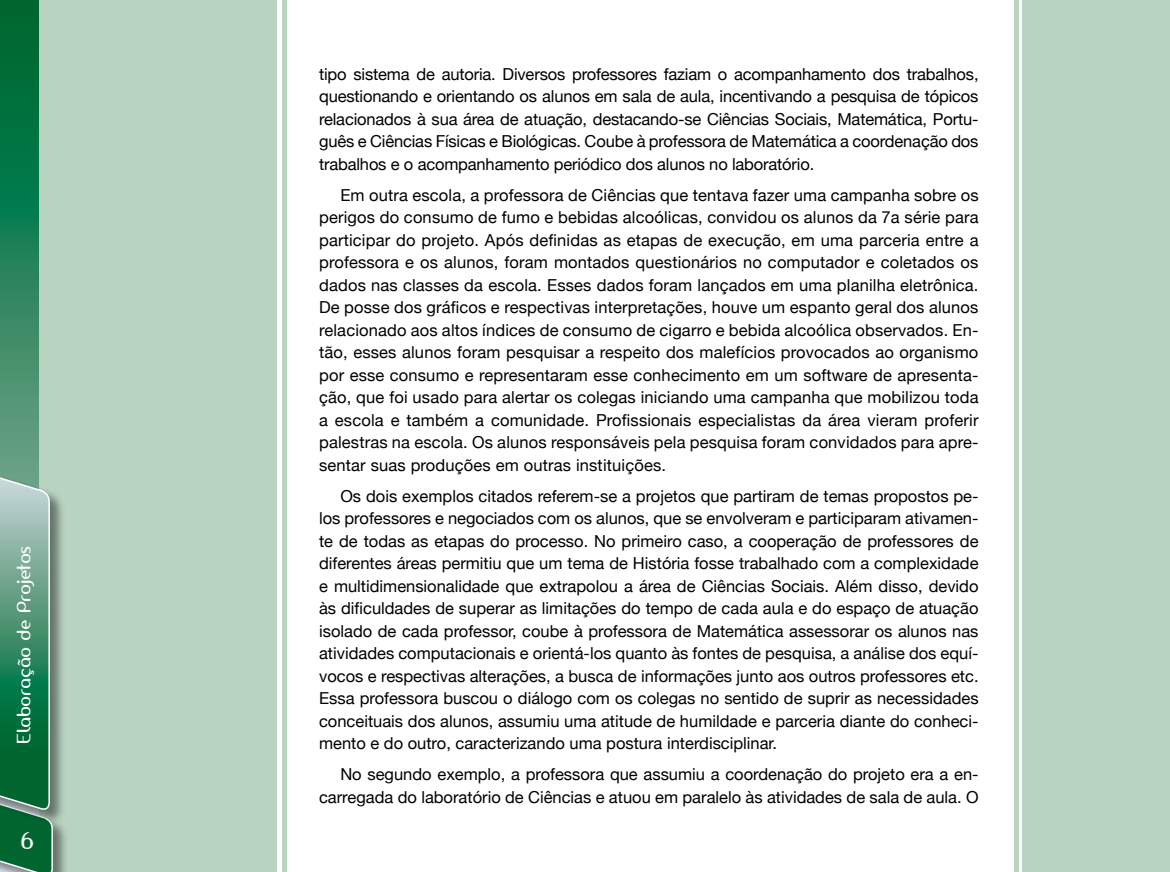
<style>
.page{position:relative;width:1170px;height:872px;background:#fff}
.page>*{position:absolute;margin:0;border:0;box-sizing:border-box;transform-origin:0 0}
.t1{font:22.5px "Amerika Sans";color:#fff}
.t2{font:18px "Amerika Sans";color:#fff}
.t3{font:16.5px/22.5px "Helvetica Neue";color:#000;text-align:justify}
</style>
<div class="page">
<div style="left:1022px;top:0;width:147px;height:872px;background:#b9d3c1"></div>
<div style="left:1013px;top:0;width:5px;height:872px;background:#b9d3c1"></div>
<div style="left:0;top:0;width:276px;height:872px;background:#b9d3c1"></div>
<svg style="left:0;top:0;width:38px;height:472px;background:#228055"></svg>
<div style="left:0;top:799px;width:68px;height:73px;background:#000;opacity:.45"></div>
<div style="left:0;top:472px;width:65px;height:353px;background:#000;opacity:.45"></div>
<svg style="left:0;top:472px;width:54px;height:400px;background:#488e6c"></svg>
<div style="left:282px;top:0;width:5px;height:872px;background:#b9d3c1"></div>
<hr style="left:1169px;top:0;width:1px;height:872px;background:#b9d3c1">
<p class="t2" style="left:12px;top:743px;width:199px;rotate:-90deg">Elaboração de Projetos</p>
<h1 class="t1" style="left:20px;top:826px;width:15px">6</h1>
<p class="t3" style="left:319px;top:62px;width:661px">tipo sistema de autoria. Diversos professores faziam o acompanhamento dos trabalhos, questionando e orientando os alunos em sala de aula, incentivando a pesquisa de tópicos relacionados à sua área de atuação, destacando-se Ciências Sociais, Matemática, Portu&shy;guês e Ciências Físicas e Biológicas. Coube à professora de Matemática a coordenação dos trabalhos e o acompanhamento periódico dos alunos no laboratório.</p>
<p class="t3" style="left:319px;top:183px;width:661px;text-indent:21px">Em outra escola, a professora de Ciências que tentava fazer uma campanha sobre os perigos do consumo de fumo e bebidas alcoólicas, convidou os alunos da 7a série para participar do projeto. Após definidas as etapas de execução, em uma parceria entre a professora e os alunos, foram montados questionários no computador e coletados os dados nas classes da escola. Esses dados foram lançados em uma planilha eletrônica.<br>De posse dos gráficos e respectivas interpretações, houve um espanto geral dos alunos relacionado aos altos índices de consumo de cigarro e bebida alcoólica observados. En&shy;tão, esses alunos foram pesquisar a respeito dos malefícios provocados ao organismo por esse consumo e representaram esse conhecimento em um software de apresenta&shy;ção, que foi usado para alertar os colegas iniciando uma campanha que mobilizou toda a escola e também a comunidade. Profissionais especialistas da área vieram proferir palestras na escola. Os alunos responsáveis pela pesquisa foram convidados para apre&shy;sentar suas produções em outras instituições.</p>
<p class="t3" style="left:319px;top:484px;width:661px;text-indent:21px">Os dois exemplos citados referem-se a projetos que partiram de temas propostos pe&shy;los professores e negociados com os alunos, que se envolveram e participaram ativamen&shy;te de todas as etapas do processo. No primeiro caso, a cooperação de professores de diferentes áreas permitiu que um tema de História fosse trabalhado com a complexidade e multidimensionalidade que extrapolou a área de Ciências Sociais. Além disso, devido às dificuldades de superar as limitações do tempo de cada aula e do espaço de atuação isolado de cada professor, coube à professora de Matemática assessorar os alunos nas atividades computacionais e orientá-los quanto às fontes de pesquisa, a análise dos equí&shy;vocos e respectivas alterações, a busca de informações junto aos outros professores etc.<br>Essa professora buscou o diálogo com os colegas no sentido de suprir as necessidades conceituais dos alunos, assumiu uma atitude de humildade e parceria diante do conheci&shy;mento e do outro, caracterizando uma postura interdisciplinar.</p>
<p class="t3" style="left:319px;top:763px;width:661px;text-align:right">No segundo exemplo, a professora que assumiu a coordenação do projeto era a en&shy;carregada do laboratório de Ciências e atuou em paralelo às atividades de sala de aula. O</p>
</div>
